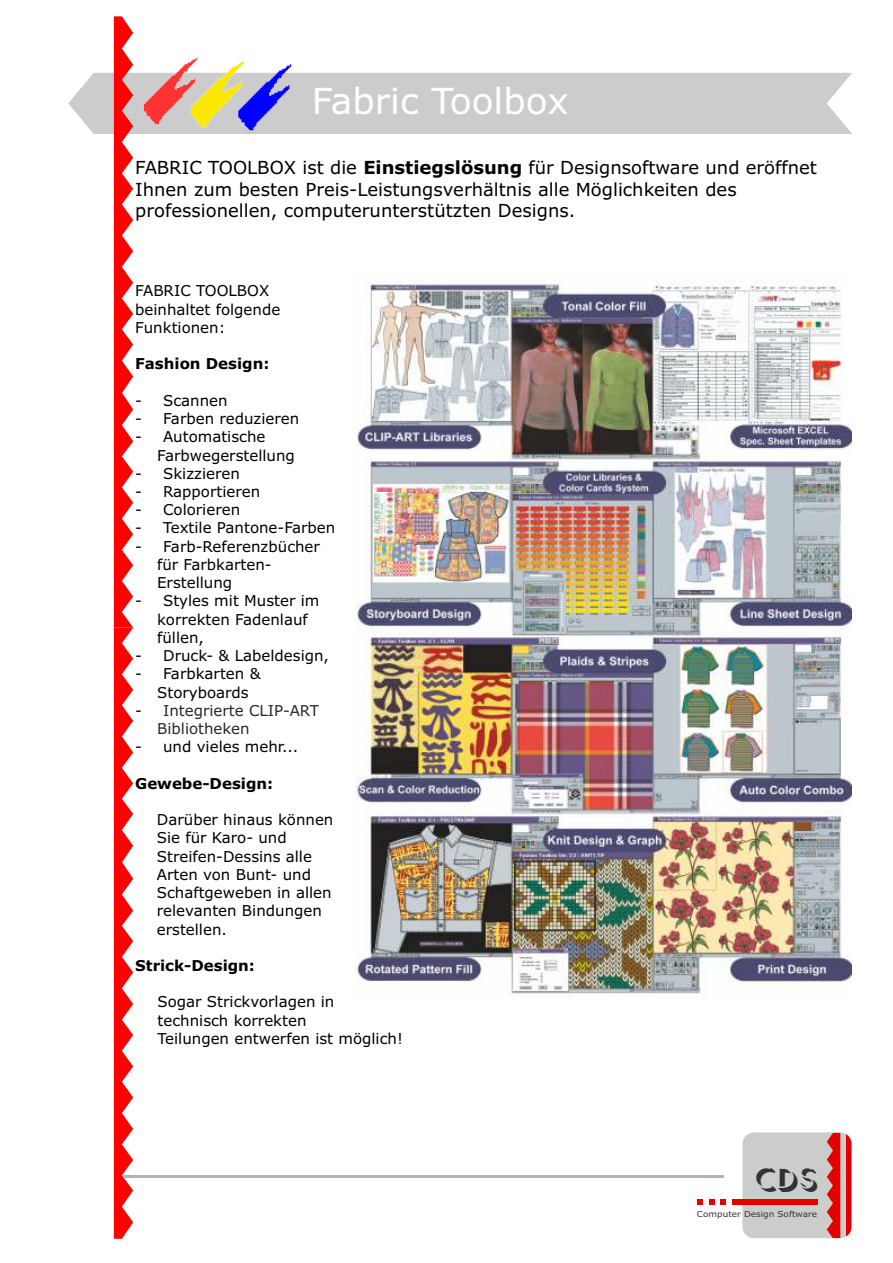
<style>
.page{position:relative;width:893px;height:1263px;background:#fff}
.page>*{position:absolute;margin:0;border:0;box-sizing:border-box;transform-origin:0 0}
.t1{font:36px "Verdana";color:#fff}
.t2{font:32.55px "Umbra BT";color:#333;scale:1.07 1}
.t3{font:18px/21.9px "Verdana";color:#000}
.t4{font:15px/18.3px "Verdana";color:#000}
.t5{font:700 15px "Verdana";color:#000}
.t6{font:15px/18.3px "Verdana";color:#2b2929}
.t7{font:8.25px "Verdana";color:#333;scale:1.09 1}
.s1{font-weight:700}
.s2{color:#000}
</style>
<div class="page">
<div style="left:68px;top:73px;width:784px;height:61px;background:#ccc"></div>
<div style="left:742px;top:1132px;width:109px;height:106px;background:#ccc;border-radius:12px"></div>
<div style="left:846px;top:1132px;width:5px;height:106px;background:#e30000"></div>
<svg style="left:827px;top:1133px;width:13px;height:105px"></svg>
<svg style="left:697px;top:1199px;width:6px;height:6px"></svg>
<svg style="left:709px;top:1199px;width:5px;height:6px"></svg>
<svg style="left:720px;top:1199px;width:6px;height:6px"></svg>
<div style="left:732px;top:1199px;width:85px;height:6px;background:#e30000"></div>
<svg style="left:114px;top:16px;width:19px;height:1223px"></svg>
<img style="left:143px;top:57px;width:149px;height:77px">
<img style="left:356px;top:279px;width:496px;height:715px">
<hr style="left:123px;top:1175px;width:601px;height:2px;background:#b3b3b3">
<h1 class="t1" style="left:312px;top:87px;width:258px">Fabric Toolbox</h1>
<p class="t3" style="left:135px;top:158px;width:683px">FABRIC TOOLBOX ist die <span class="s1">Einstiegslösung</span> für Designsoftware und eröffnet<br>Ihnen zum besten Preis-Leistungsverhältnis alle Möglichkeiten des professionellen, computerunterstützten Designs.</p>
<p class="t4" style="left:135px;top:283px;width:147px">FABRIC TOOLBOX beinhaltet folgende<br>Funktionen:</p>
<p class="t5" style="left:135px;top:358px;width:136px">Fashion Design:</p>
<p class="t4" style="left:135px;top:392px;width:94px">- Scannen</p>
<p class="t4" style="left:135px;top:411px;width:166px">- Farben reduzieren</p>
<p class="t4" style="left:157px;top:429px;width:139px;text-indent:-22px">- Automatische<br>Farbwegerstellung</p>
<p class="t4" style="left:135px;top:465px;width:106px">- Skizzieren</p>
<p class="t4" style="left:135px;top:484px;width:127px">- Rapportieren</p>
<p class="t4" style="left:135px;top:502px;width:107px">- Colorieren</p>
<p class="t4" style="left:135px;top:520px;width:202px">- Textile Pantone-Farben</p>
<p class="t4" style="left:157px;top:538px;width:164px;text-indent:-22px">- Farb-Referenzbücher für Farbkarten-<br>Erstellung</p>
<p class="t4" style="left:157px;top:593px;width:164px;text-indent:-22px">- Styles mit Muster im korrekten Fadenlauf füllen,</p>
<p class="t4" style="left:135px;top:648px;width:195px">- Druck- &amp; Labeldesign,</p>
<p class="t4" style="left:157px;top:666px;width:105px;text-indent:-22px">- Farbkarten &amp;<br>Storyboards</p>
<p class="t6" style="left:157px;top:702px;width:164px;text-indent:-22px"><span class="s2">-</span> Integrierte CLIP-ART<br>Bibliotheken</p>
<p class="t4" style="left:135px;top:739px;width:165px">- und vieles mehr...</p>
<p class="t5" style="left:135px;top:777px;width:140px">Gewebe-Design:</p>
<p class="t4" style="left:157px;top:812px;width:178px">Darüber hinaus können<br>Sie für Karo- und<br>Streifen-Dessins alle<br>Arten von Bunt- und<br>Schaftgeweben in allen relevanten Bindungen erstellen.</p>
<p class="t5" style="left:135px;top:959px;width:121px">Strick-Design:</p>
<p class="t4" style="left:158px;top:994px;width:247px">Sogar Strickvorlagen in technisch korrekten<br>Teilungen entwerfen ist möglich!</p>
<h2 class="t2" style="left:755px;top:1163px;width:61px">CDS</h2>
<p class="t7" style="left:697px;top:1210px;width:112px">Computer Design Software</p>
</div>
